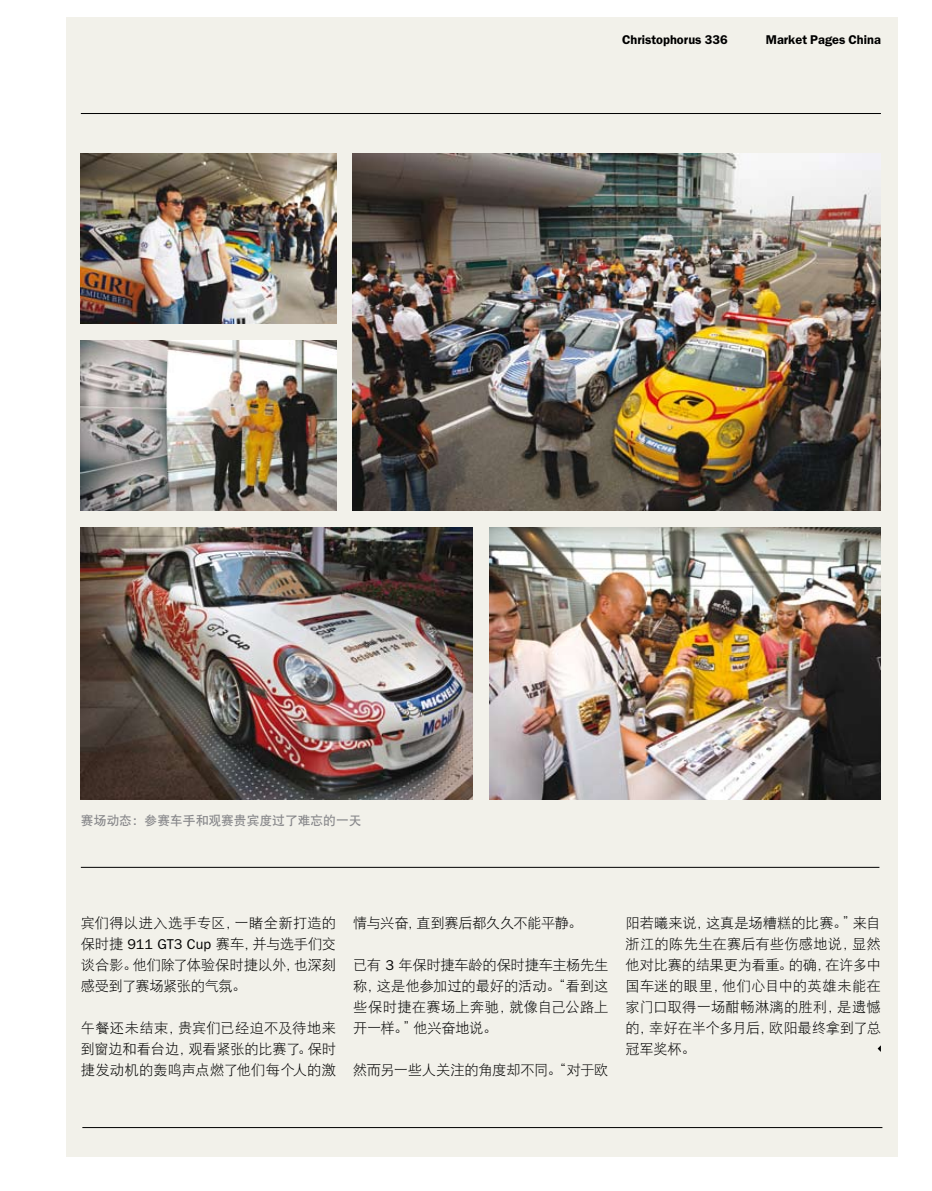
<style>
.page{position:relative;width:932px;height:1191px;background:#fff}
.page>*{position:absolute;margin:0;border:0;box-sizing:border-box;transform-origin:0 0}
.t1{font:14.25px/21px "DFP Hei W3";letter-spacing:-.01em;color:#000;text-align:justify}
.t2{font:14.25px "DFP Hei W3";letter-spacing:-.03em;color:#000}
.t3{font:600 12.75px "Franklin Gothic";color:#000}
.t4{font:12.75px "DFP Hei W7";color:#87878a}
.s1{font-family:"Franklin Gothic"}
</style>
<div class="page">
<div style="left:66px;top:17px;width:831px;height:1140px;background:#f2f1ea"></div>
<img style="left:81px;top:527px;width:391px;height:272px">
<img style="left:81px;top:153px;width:255px;height:170px">
<img style="left:352px;top:153px;width:528px;height:357px">
<hr style="left:81px;top:113px;width:799px;height:1px;background:#000">
<hr style="left:81px;top:867px;width:798px;height:1px;background:#000">
<hr style="left:82px;top:1127px;width:800px;height:1px;background:#000">
<img style="left:489px;top:527px;width:391px;height:272px">
<img style="left:81px;top:340px;width:255px;height:170px">
<p class="t3" style="left:622px;top:32px;width:107px">Christophorus 336</p>
<p class="t3" style="left:765px;top:32px;width:117px">Market Pages China</p>
<p class="t4" style="left:81px;top:813px;width:282px">赛场动态：参赛车手和观赛贵宾度过了难忘的一天</p>
<p class="t1" style="left:81px;top:911px;width:257px">宾们得以进入选手专区，一睹全新打造的保时捷 <span class="s1">911 GT3 Cup</span> 赛车，并与选手们交谈合影。他们除了体验保时捷以外，也深刻感受到了赛场紧张的气氛。</p>
<p class="t1" style="left:81px;top:1016px;width:257px">午餐还未结束，贵宾们已经迫不及待地来到窗边和看台边，观看紧张的比赛了。保时捷发动机的轰鸣声点燃了他们每个人的激</p>
<p class="t2" style="left:353px;top:914px;width:231px">情与兴奋，直到赛后都久久不能平静。</p>
<p class="t1" style="left:353px;top:953px;width:257px">已有 <span class="s1">3</span> 年保时捷车龄的保时捷车主杨先生称，这是他参加过的最好的活动。“看到这些保时捷在赛场上奔驰，就像自己公路上开一样。”他兴奋地说。</p>
<p class="t1" style="left:353px;top:1058px;width:257px">然而另一些人关注的角度却不同。“对于欧</p>
<p class="t1" style="left:625px;top:911px;width:257px">阳若曦来说，这真是场糟糕的比赛。”来自浙江的陈先生在赛后有些伤感地说，显然他对比赛的结果更为看重。的确，在许多中国车迷的眼里，他们心目中的英雄未能在家门口取得一场酣畅淋漓的胜利，是遗憾的，幸好在半个多月后，欧阳最终拿到了总冠军奖杯。</p>
</div>
